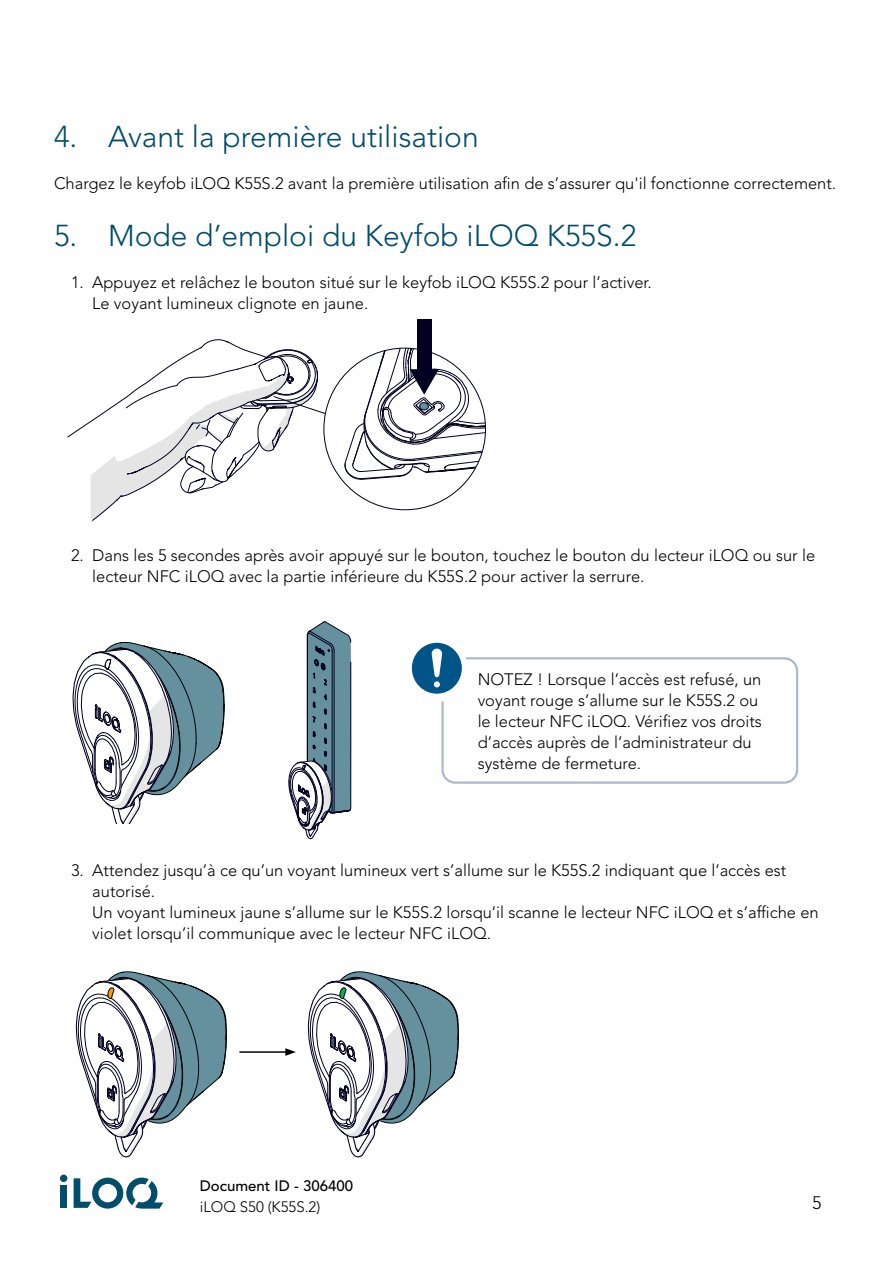
<style>
.page{position:relative;width:893px;height:1263px;background:#fff}
.page>*{position:absolute;margin:0;border:0;box-sizing:border-box;transform-origin:0 0}
.t1{font:300 30px "Avenir LT Pro";color:#004c6c}
.t2{font:300 18px "Avenir LT Pro";color:#000}
.t3{font:300 16.5px/21px "Avenir LT Pro";color:#000}
.t4{font:300 15px/21px "Avenir LT Pro";color:#000}
.s1{font-weight:500}
.s2{font-weight:500;color:#000101}
</style>
<div class="page">
<svg style="left:67px;top:339px;width:259px;height:183px"></svg>
<div style="left:417px;top:319px;width:15px;height:54px;background:#000021"></div>
<svg style="left:344px;top:348px;width:142px;height:162px"></svg>
<div style="left:441px;top:657px;width:357px;height:127px;border:2px solid #aabace;border-radius:13px"></div>
<div style="left:409px;top:641px;width:60px;height:61px;background:#fff;border-radius:50%"></div>
<div style="left:412px;top:643px;width:50px;height:51px;background:#005487;border-radius:50%"></div>
<div style="left:433px;top:680px;width:8px;height:8px;background:#fff;border-radius:50%"></div>
<div style="left:432px;top:679px;width:10px;height:11px;border:2px solid #005487;border-radius:50%"></div>
<svg style="left:431px;top:648px;width:12px;height:30px"></svg>
<svg style="left:288px;top:621px;width:63px;height:219px"></svg>
<svg style="left:72px;top:642px;width:153px;height:182px"></svg>
<svg style="left:75px;top:971px;width:152px;height:187px"></svg>
<svg style="left:307px;top:971px;width:152px;height:187px"></svg>
<hr style="left:239px;top:1051px;width:49px;height:2px;background:#000">
<svg style="left:285px;top:1048px;width:11px;height:8px"></svg>
<div style="left:60px;top:1185px;width:7px;height:23px;background:#004d6c"></div>
<div style="left:60px;top:1174px;width:7px;height:8px;background:#004d6c;border-radius:50%"></div>
<svg style="left:74px;top:1177px;width:89px;height:31px"></svg>
<h1 class="t1" style="left:54px;top:118px;width:426px">4. Avant la première utilisation</h1>
<p class="t3" style="left:54px;top:173px;width:784px">Chargez le keyfob iLOQ K55S.2 avant la première utilisation afin de s’assurer qu'il fonctionne correctement.</p>
<h1 class="t1" style="left:54px;top:218px;width:584px">5. Mode d’emploi du Keyfob iLOQ K55S.2</h1>
<p class="t3" style="left:92px;top:272px;width:561px;text-indent:-21px">1. Appuyez et relâchez le bouton situé sur le keyfob iLOQ K55S.2 pour l’activer.<br>Le voyant lumineux clignote en jaune.</p>
<p class="t3" style="left:92px;top:545px;width:724px;text-indent:-21px">2. Dans les 5 secondes après avoir appuyé sur le bouton, touchez le bouton du lecteur iLOQ ou sur le lecteur NFC iLOQ avec la partie inférieure du K55S.2 pour activer la serrure.</p>
<p class="t3" style="left:478px;top:668px;width:286px">NOTEZ ! Lorsque l’accès est refusé, un voyant rouge s’allume sur le K55S.2 ou le lecteur NFC iLOQ. Vérifiez vos droits d’accès auprès de l’administrateur du système de fermeture.</p>
<p class="t3" style="left:92px;top:860px;width:728px;text-indent:-21px">3. Attendez jusqu’à ce qu’un voyant lumineux vert s’allume sur le K55S.2 indiquant que l’accès est autorisé.<br>Un voyant lumineux jaune s’allume sur le K55S.2 lorsqu’il scanne le lecteur NFC iLOQ et s’affiche en violet lorsqu’il communique avec le lecteur NFC iLOQ.</p>
<p class="t4" style="left:200px;top:1175px;width:155px"><span class="s1">Document ID -</span> <span class="s2">306400 </span>iLOQ S50 (K55S.2)</p>
<p class="t2" style="left:812px;top:1192px;width:11px">5</p>
</div>
